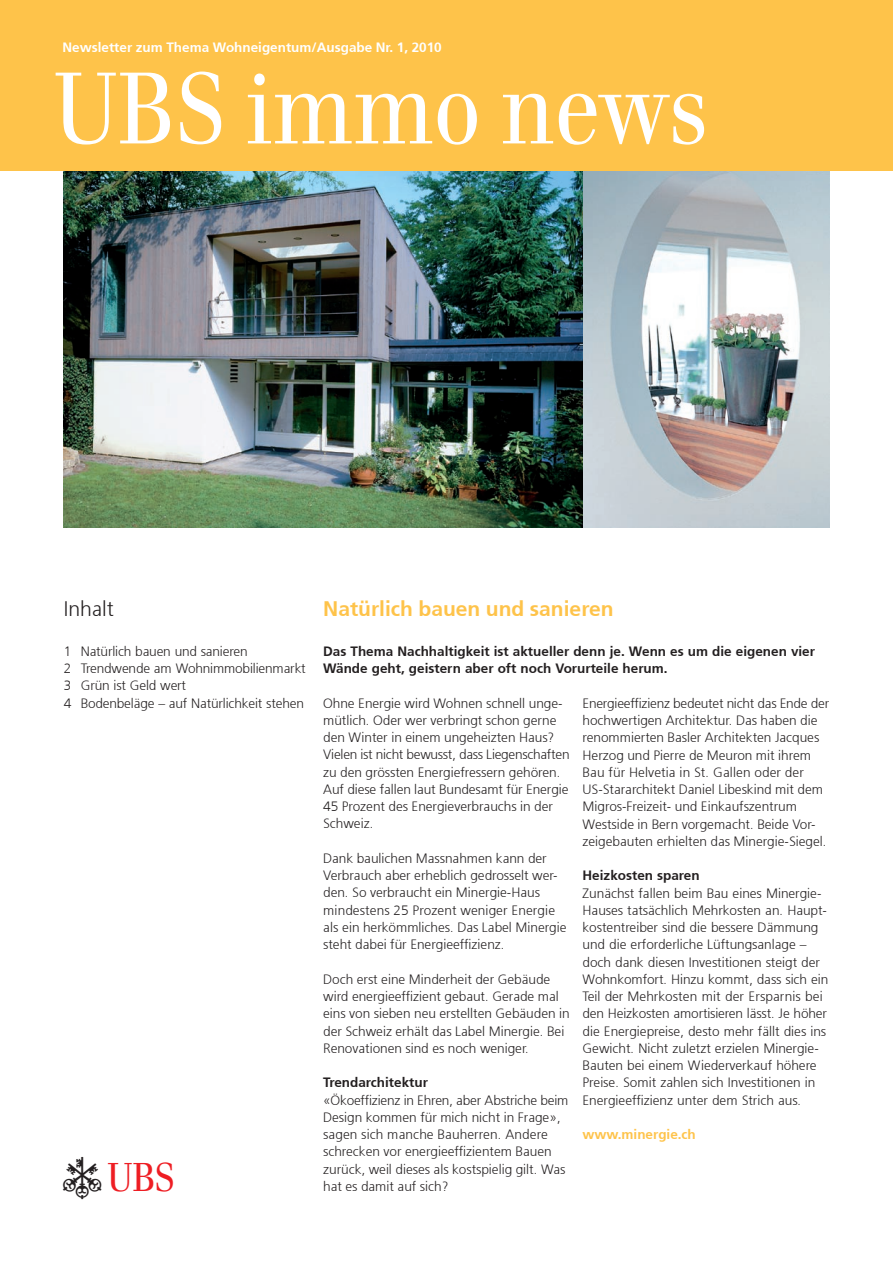
<style>
.page{position:relative;width:893px;height:1263px;background:#fff}
.page>*{position:absolute;margin:0;border:0;box-sizing:border-box;transform-origin:0 0}
.t1{font:99px "UBS Headline";color:#fff}
.t2{font:39px "UBS Global Asset Mgmt";color:#231f20}
.t3{font:300 21px "Frutiger 45";color:#fec34a}
.t4{font:300 21px "Frutiger 45";color:#231f20}
.t5{font:300 13.5px/17.2px "Frutiger 45";color:#231f20}
.t6{font:300 13.5px/17.2px "Frutiger 45";color:#231f20}
.t7{font:300 13.5px "Frutiger 45";color:#fff}
.t8{font:300 13.5px "Frutiger 45";color:#fec34a}
.s1{color:#ee1d23}
</style>
<div class="page">
<img style="left:583px;top:170px;width:246px;height:357px">
<img style="left:64px;top:170px;width:519px;height:357px">
<div style="left:0;top:0;width:893px;height:170px;background:#fec34a"></div>
<p class="t7" style="left:63px;top:40px;width:381px">Newsletter zum Thema Wohneigentum/Ausgabe Nr. 1, 2010</p>
<h1 class="t1" style="left:53px;top:50px;width:656px">UBS immo news</h1>
<h3 class="t4" style="left:64px;top:596px;width:52px">Inhalt</h3>
<p class="t5" style="left:64px;top:643px;width:243px">1 Natürlich bauen und sanieren<br>2 Trendwende am Wohnimmobilienmarkt<br>3 Grün ist Geld wert<br>4 Bodenbeläge – auf Natürlichkeit stehen</p>
<h2 class="t2" style="left:63px;top:1156px;width:112px">a<span class="s1">b</span></h2>
<h3 class="t3" style="left:323px;top:596px;width:292px">Natürlich bauen und sanieren</h3>
<p class="t6" style="left:323px;top:642px;width:493px">Das Thema Nachhaltigkeit ist aktueller denn je. Wenn es um die eigenen vier<br>Wände geht, geistern aber oft noch Vorurteile herum.</p>
<p class="t5" style="left:323px;top:694px;width:248px">Ohne Energie wird Wohnen schnell unge&shy;mütlich. Oder wer verbringt schon gerne den Winter in einem ungeheizten Haus?<br>Vielen ist nicht bewusst, dass Liegenschaften zu den grössten Energiefressern gehören.<br>Auf diese fallen laut Bundesamt für Energie 45 Prozent des Energieverbrauchs in der Schweiz.</p>
<p class="t5" style="left:323px;top:850px;width:245px">Dank baulichen Massnahmen kann der Verbrauch aber erheblich gedrosselt wer&shy;den. So verbraucht ein Minergie-Haus mindestens 25 Prozent weniger Energie als ein herkömmliches. Das Label Minergie steht dabei für Energieeffizienz.</p>
<p class="t5" style="left:323px;top:970px;width:248px">Doch erst eine Minderheit der Gebäude wird energieeffizient gebaut. Gerade mal eins von sieben neu erstellten Gebäuden in der Schweiz erhält das Label Minergie. Bei Renovationen sind es noch weniger.</p>
<p class="t6" style="left:323px;top:1074px;width:106px">Trendarchitektur</p>
<p class="t5" style="left:323px;top:1091px;width:247px">«Ökoeffizienz in Ehren, aber Abstriche beim Design kommen für mich nicht in Frage», sagen sich manche Bauherren. Andere schrecken vor energieeffizientem Bauen zurück, weil dieses als kostspielig gilt. Was hat es damit auf sich?</p>
<p class="t5" style="left:583px;top:694px;width:248px">Energieeffizienz bedeutet nicht das Ende der hochwertigen Architektur. Das haben die renommierten Basler Architekten Jacques Herzog und Pierre de Meuron mit ihrem Bau für Helvetia in St. Gallen oder der US-Stararchitekt Daniel Libeskind mit dem Migros-Freizeit- und Einkaufszentrum Westside in Bern vorgemacht. Beide Vor&shy;zeigebauten erhielten das Minergie-Siegel.</p>
<p class="t6" style="left:583px;top:867px;width:119px">Heizkosten sparen</p>
<p class="t5" style="left:583px;top:884px;width:247px">Zunächst fallen beim Bau eines Minergie-Hauses tatsächlich Mehrkosten an. Haupt&shy;kostentreiber sind die bessere Dämmung und die erforderliche Lüftungsanlage – doch dank diesen Investitionen steigt der Wohnkomfort. Hinzu kommt, dass sich ein Teil der Mehrkosten mit der Ersparnis bei den Heizkosten amortisieren lässt. Je höher die Energiepreise, desto mehr fällt dies ins Gewicht. Nicht zuletzt erzielen Minergie-Bauten bei einem Wiederverkauf höhere Preise. Somit zahlen sich Investitionen in Energieeffizienz unter dem Strich aus.</p>
<p class="t8" style="left:583px;top:1126px;width:115px">www.minergie.ch</p>
</div>
